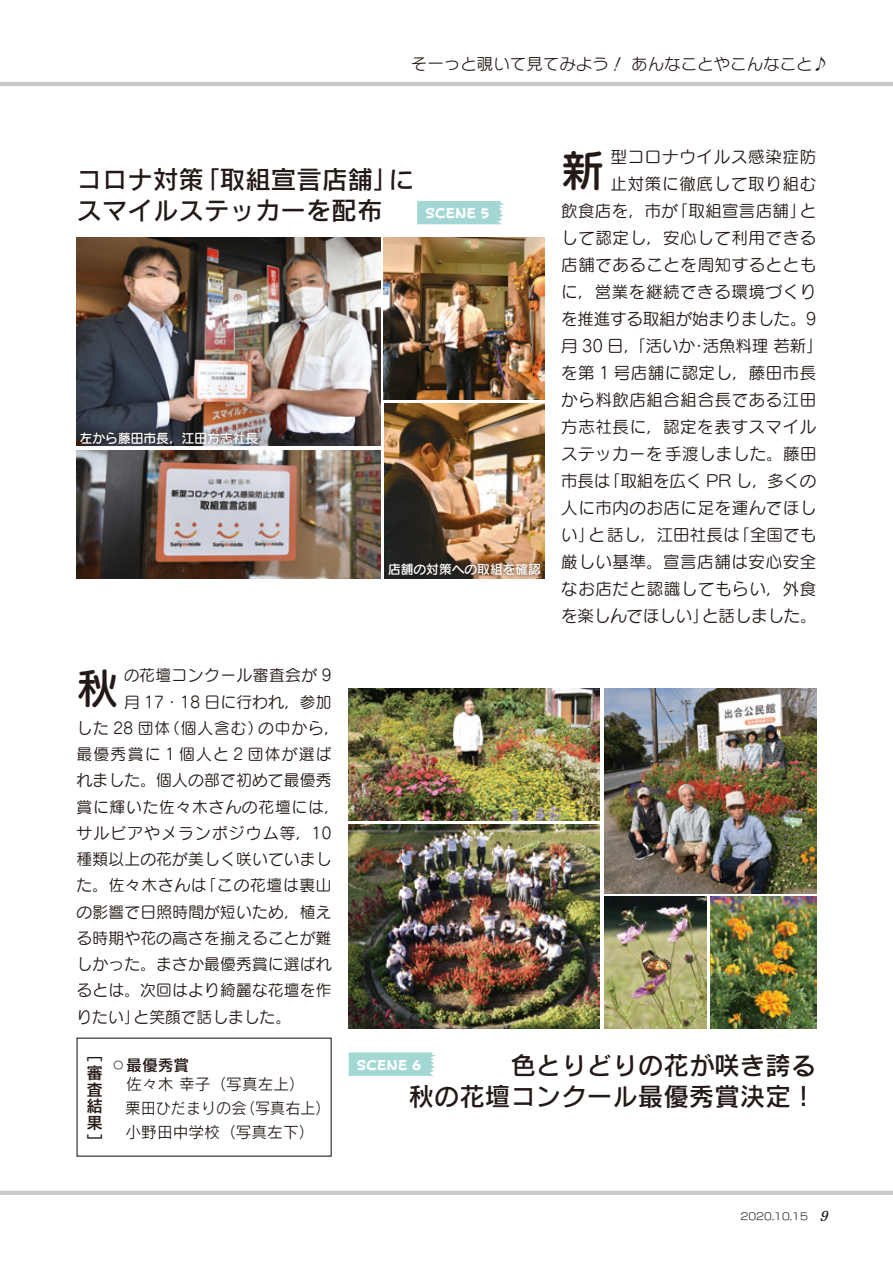
<style>
.page{position:relative;width:893px;height:1263px;background:#fff}
.page>*{position:absolute;margin:0;border:0;box-sizing:border-box;transform-origin:0 0}
.t1{font:43.5px "Seurat Pro DB";color:#231916}
.t2{font:42px "Seurat Pro DB";color:#231916}
.t3{font:25.5px "Rodin Cattleya Pro DB";color:#231916}
.t4{font:16.5px "Seurat Pro M";letter-spacing:.035em;color:#231916}
.t5{font:16.5px "Seurat Pro M";letter-spacing:-.01em;color:#231916}
.t6{font:16.5px "Rodin NTLG Pro M";color:#231916}
.t7{font:16.5px "Seurat Pro M";letter-spacing:.01em;color:#231916}
.t8{font:16.5px/16.5px "Rodin Pro DB";color:#231916}
.t9{font:15.75px "Seurat Pro M";letter-spacing:.015em;color:#231916}
.本文{font:15.75px "Rodin Pro M";color:#231916}
.t10{font:15.75px "Seurat Pro M";letter-spacing:.055em;color:#231916}
.t11{font:15.75px "Seurat Pro M";letter-spacing:.05em;color:#231916}
.t12{font:15.75px "Seurat Pro M";letter-spacing:.075em;color:#231916}
.t13{font:15.75px "Seurat Pro M";letter-spacing:.045em;color:#231916}
.t14{font:15.75px "Seurat Pro M";letter-spacing:.08em;color:#231916}
.本文-2{font:15.75px "Rodin Pro M";color:#231916;scale:.96 1}
.t15{font:15.75px "Seurat Pro M";letter-spacing:.015em;color:#231916;scale:.96 1}
.本文-3{font:15.75px "Rodin Pro DB";color:#231916}
.t16{font:14.25px "Pop Happiness Std EB";color:#fff}
.t17{font:12.75px "Seurat Pro DB";color:#fff}
.t18{font:9.75px "New Rodin Pro M";color:#231916}
.s1{font-style:italic}
.s2{font-family:"Matisse Eleganto Pro B";font-style:italic;font-size:13.5px}
</style>
<div class="page">
<hr style="left:0;top:82px;width:893px;height:4px;background:#c9cacb">
<hr style="left:0;top:1191px;width:893px;height:4px;background:#c9cacb">
<img style="left:384px;top:404px;width:161px;height:156px">
<img style="left:384px;top:238px;width:160px;height:162px">
<img style="left:77px;top:237px;width:303px;height:209px">
<img style="left:77px;top:451px;width:303px;height:127px">
<img style="left:349px;top:824px;width:251px;height:204px">
<img style="left:604px;top:689px;width:213px;height:204px">
<img style="left:604px;top:896px;width:102px;height:132px">
<img style="left:710px;top:896px;width:107px;height:132px">
<img style="left:349px;top:689px;width:251px;height:132px">
<div style="left:384px;top:560px;width:161px;height:19px;background:#231916;opacity:.75"></div>
<div style="left:76px;top:427px;width:186px;height:21px;background:#231916;opacity:.75"></div>
<svg style="left:349px;top:1052px;width:87px;height:24px;background:#a9d9d6"></svg>
<div style="left:417px;top:201px;width:87px;height:23px;background:#a3d7d4"></div>
<p class="t6" style="left:411px;top:53px;width:422px">そーっと覗いて見てみよう！ あんなことやこんなこと<span class="s1">♪</span></p>
<p class="t3" style="left:77px;top:162px;width:339px">コロナ対策「取組宣言店舗」に</p>
<p class="t3" style="left:77px;top:194px;width:308px">スマイルステッカーを配布</p>
<p class="t16" style="left:425px;top:204px;width:66px">SCENE 5</p>
<p class="t17" style="left:80px;top:429px;width:180px">左から藤田市長，江田方志社長</p>
<p class="t2" style="left:77px;top:661px;width:44px">秋</p>
<p class="t15" style="left:124px;top:665px;width:218px">の花壇コンクール審査会が 9</p>
<p class="t9" style="left:124px;top:691px;width:209px">月 17・18 日に行われ，参加</p>
<p class="t10" style="left:77px;top:718px;width:264px">した 28 団体（個人含む）の中から，</p>
<p class="t14" style="left:77px;top:744px;width:257px">最優秀賞に 1 個人と 2 団体が選ば</p>
<p class="t9" style="left:77px;top:770px;width:257px">れました。個人の部で初めて最優秀</p>
<p class="t11" style="left:77px;top:796px;width:265px">賞に輝いた佐々木さんの花壇には，</p>
<p class="t12" style="left:77px;top:823px;width:257px">サルビアやメランポジウム等，10</p>
<p class="t9" style="left:77px;top:849px;width:257px">種類以上の花が美しく咲いていまし</p>
<p class="t13" style="left:77px;top:875px;width:257px">た。佐々木さんは「この花壇は裏山</p>
<p class="t9" style="left:77px;top:901px;width:257px">の影響で日照時間が短いため，植え</p>
<p class="t9" style="left:77px;top:928px;width:257px">る時期や花の高さを揃えることが難</p>
<p class="t9" style="left:77px;top:954px;width:257px">しかった。まさか最優秀賞に選ばれ</p>
<p class="t9" style="left:77px;top:980px;width:257px">るとは。次回はより綺麗な花壇を作</p>
<p class="t9" style="left:77px;top:1006px;width:216px">りたい」と笑顔で話しました。</p>
<p class="t17" style="left:388px;top:561px;width:154px">店舗の対策への取組を確認</p>
<p class="t1" style="left:561px;top:142px;width:45px">新</p>
<p class="t4" style="left:610px;top:146px;width:207px">型コロナウイルス感染症防</p>
<p class="t4" style="left:610px;top:173px;width:207px">止対策に徹底して取り組む</p>
<p class="t4" style="left:561px;top:200px;width:257px">飲食店を，市が「取組宣言店舗」と</p>
<p class="t4" style="left:561px;top:227px;width:257px">して認定し，安心して利用できる</p>
<p class="t4" style="left:561px;top:254px;width:257px">店舗であることを周知するととも</p>
<p class="t4" style="left:561px;top:281px;width:257px">に，営業を継続できる環境づくり</p>
<p class="t5" style="left:561px;top:308px;width:257px">を推進する取組が始まりました。9</p>
<p class="t5" style="left:561px;top:335px;width:263px">月 30 日，「活いか・活魚料理 若新」</p>
<p class="t4" style="left:561px;top:362px;width:257px">を第 1 号店舗に認定し，藤田市長</p>
<p class="t4" style="left:561px;top:389px;width:257px">から料飲店組合組合長である江田</p>
<p class="t4" style="left:561px;top:416px;width:257px">方志社長に，認定を表すスマイル</p>
<p class="t4" style="left:561px;top:443px;width:257px">ステッカーを手渡しました。藤田</p>
<p class="t5" style="left:561px;top:470px;width:257px">市長は「取組を広く PR し，多くの</p>
<p class="t4" style="left:561px;top:497px;width:257px">人に市内のお店に足を運んでほし</p>
<p class="t7" style="left:561px;top:524px;width:257px">い」と話し，江田社長は「全国でも</p>
<p class="t4" style="left:561px;top:551px;width:257px">厳しい基準。宣言店舗は安心安全</p>
<p class="t4" style="left:561px;top:578px;width:257px">なお店だと認識してもらい，外食</p>
<p class="t5" style="left:561px;top:605px;width:257px">を楽しんでほしい」と話しました。</p>
<p class="t8" style="left:87px;top:1043px;width:17px;line-height:19.4px">［審</p>
<p class="t8" style="left:87px;top:1080px;width:17px;text-align:justify">査結果</p>
<p class="t8" style="left:87px;top:1133px;width:17px">］</p>
<p class="本文-3" style="left:111px;top:1054px;width:80px">◦最優秀賞</p>
<p class="本文" style="left:126px;top:1074px;width:180px">佐々木 幸子（写真左上）</p>
<p class="本文-2" style="left:126px;top:1098px;width:215px">栗田ひだまりの会（写真右上）</p>
<p class="本文" style="left:126px;top:1122px;width:190px">小野田中学校（写真左下）</p>
<p class="t3" style="left:510px;top:1048px;width:307px">色とりどりの花が咲き誇る</p>
<p class="t3" style="left:408px;top:1080px;width:409px">秋の花壇コンクール最優秀賞決定！</p>
<p class="t16" style="left:357px;top:1055px;width:66px">SCENE 6</p>
<p class="t18" style="left:740px;top:1208px;width:93px">2020.10.15 <span class="s2">9</span></p>
</div>
